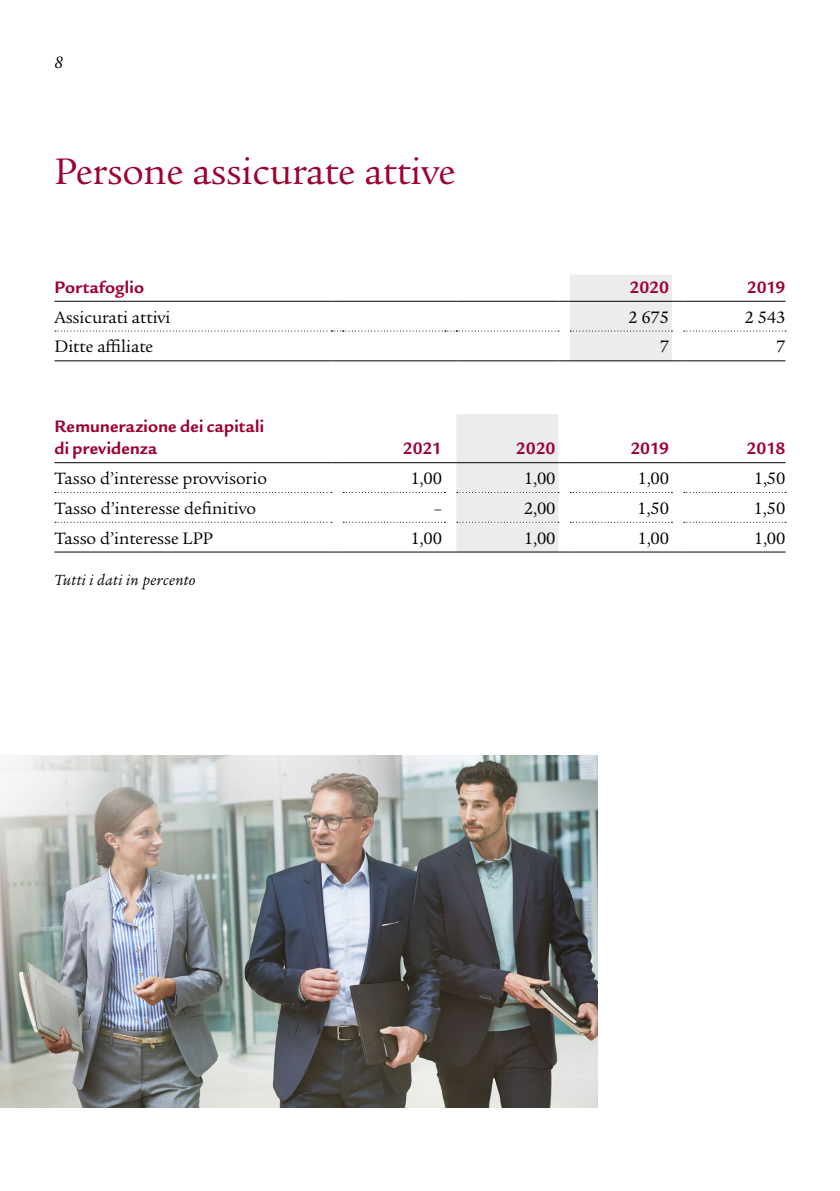
<style>
.page{position:relative;width:840px;height:1191px;background:#fff}
.page>*{position:absolute;margin:0;border:0;box-sizing:border-box;transform-origin:0 0}
.Book_20_22pt_K{font:40px "Legacy Serif ITC Pro";letter-spacing:-.005em;color:#9e0030}
.t1{font:18px "Legacy Serif ITC Pro";letter-spacing:-.005em;color:#000}
.t2{font:700 18px "Legacy Sans ITC Pro";letter-spacing:.01em;color:#9e0030}
.t3{font:italic 18px "Legacy Serif ITC Pro";color:#000}
.t4{font:italic 16px "Legacy Serif ITC Pro";letter-spacing:.025em;color:#000}
</style>
<div class="page">
<hr style="left:54px;top:301px;width:277px;height:1px;background:#000">
<hr style="left:54px;top:360px;width:277px;height:1px;background:#000">
<svg style="left:55px;top:275px;width:730px;height:86px"></svg>
<hr style="left:54px;top:462px;width:277px;height:1px;background:#000">
<hr style="left:54px;top:551px;width:277px;height:1px;background:#000">
<svg style="left:55px;top:414px;width:730px;height:138px"></svg>
<img style="left:0;top:756px;width:596px;height:351px">
<p class="t3" style="left:54px;top:51px;width:10px">8</p>
<p class="Book_20_22pt_K" style="left:54px;top:147px;width:402px">Persone assicurate attive</p>
<p class="t2" style="left:54px;top:276px;width:91px">Portafoglio</p>
<p class="t2" style="left:629px;top:276px;width:41px">2020</p>
<p class="t2" style="left:746px;top:276px;width:40px">2019</p>
<p class="t1" style="left:54px;top:306px;width:117px">Assicurati attivi</p>
<p class="t1" style="left:627px;top:306px;width:43px">2 675</p>
<p class="t1" style="left:744px;top:306px;width:43px">2 543</p>
<p class="t1" style="left:54px;top:336px;width:100px">Ditte affiliate</p>
<p class="t1" style="left:659px;top:336px;width:11px">7</p>
<p class="t1" style="left:775px;top:336px;width:11px">7</p>
<p class="t2" style="left:54px;top:416px;width:211px">Remunerazione dei capitali</p>
<p class="t2" style="left:54px;top:438px;width:104px">di previdenza</p>
<p class="t2" style="left:402px;top:438px;width:41px">2021</p>
<p class="t2" style="left:515px;top:438px;width:41px">2020</p>
<p class="t2" style="left:630px;top:438px;width:40px">2019</p>
<p class="t2" style="left:746px;top:438px;width:40px">2018</p>
<p class="t1" style="left:54px;top:467px;width:214px">Tasso d’interesse provvisorio</p>
<p class="t1" style="left:410px;top:467px;width:33px">1,00</p>
<p class="t1" style="left:523px;top:467px;width:33px">1,00</p>
<p class="t1" style="left:637px;top:467px;width:33px">1,00</p>
<p class="t1" style="left:753px;top:467px;width:33px">1,50</p>
<p class="t1" style="left:54px;top:497px;width:203px">Tasso d’interesse definitivo</p>
<p class="t1" style="left:433px;top:497px;width:10px">–</p>
<p class="t1" style="left:523px;top:497px;width:33px">2,00</p>
<p class="t1" style="left:636px;top:497px;width:33px">1,50</p>
<p class="t1" style="left:753px;top:497px;width:33px">1,50</p>
<p class="t1" style="left:54px;top:527px;width:160px">Tasso d’interesse LPP</p>
<p class="t1" style="left:410px;top:527px;width:33px">1,00</p>
<p class="t1" style="left:523px;top:527px;width:33px">1,00</p>
<p class="t1" style="left:637px;top:527px;width:33px">1,00</p>
<p class="t1" style="left:753px;top:527px;width:33px">1,00</p>
<p class="t4" style="left:54px;top:569px;width:143px">Tutti i dati in percento</p>
</div>
